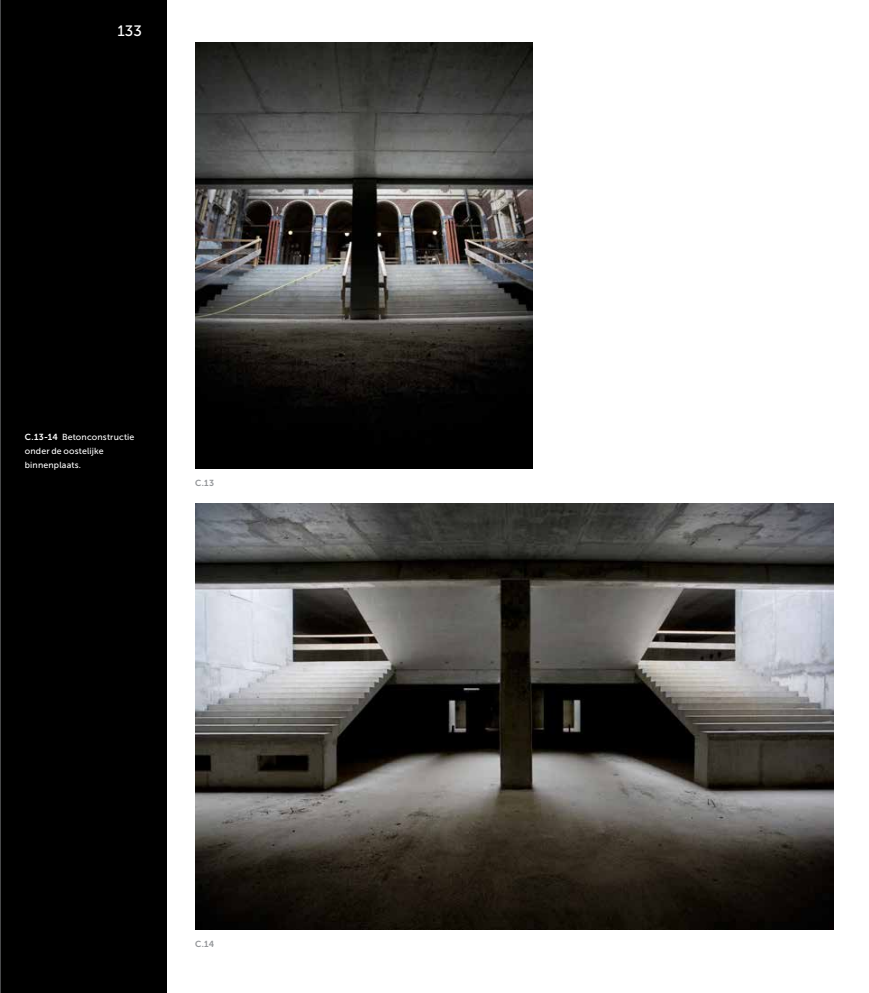
<style>
.page{position:relative;width:869px;height:993px;background:#fff}
.page>*{position:absolute;margin:0;border:0;box-sizing:border-box;transform-origin:0 0}
.t1{font:15px "Museo Sans 500";color:#fff}
.t2{font:8.75px/14.1px "Museo Sans 500";letter-spacing:.02em;color:#fff}
.t3{font:8.75px "Museo Sans 700";color:#939598}
.s1{font-family:"Museo Sans 700"}
</style>
<div class="page">
<div style="left:0;top:0;width:167px;height:992px;background:#000"></div>
<hr style="left:0;top:0;width:1px;height:992px;background:#939598">
<img style="left:195px;top:43px;width:336px;height:425px">
<img style="left:195px;top:503px;width:638px;height:425px">
<h1 class="t1" style="left:117px;top:23px;width:26px">133</h1>
<p class="t2" style="left:25px;top:429px;width:111px"><span class="s1">C.13-14</span> Betonconstructie onder de oostelijke binnenplaats.</p>
<p class="t3" style="left:195px;top:478px;width:20px">C.13</p>
<p class="t3" style="left:195px;top:938px;width:21px">C.14</p>
</div>
